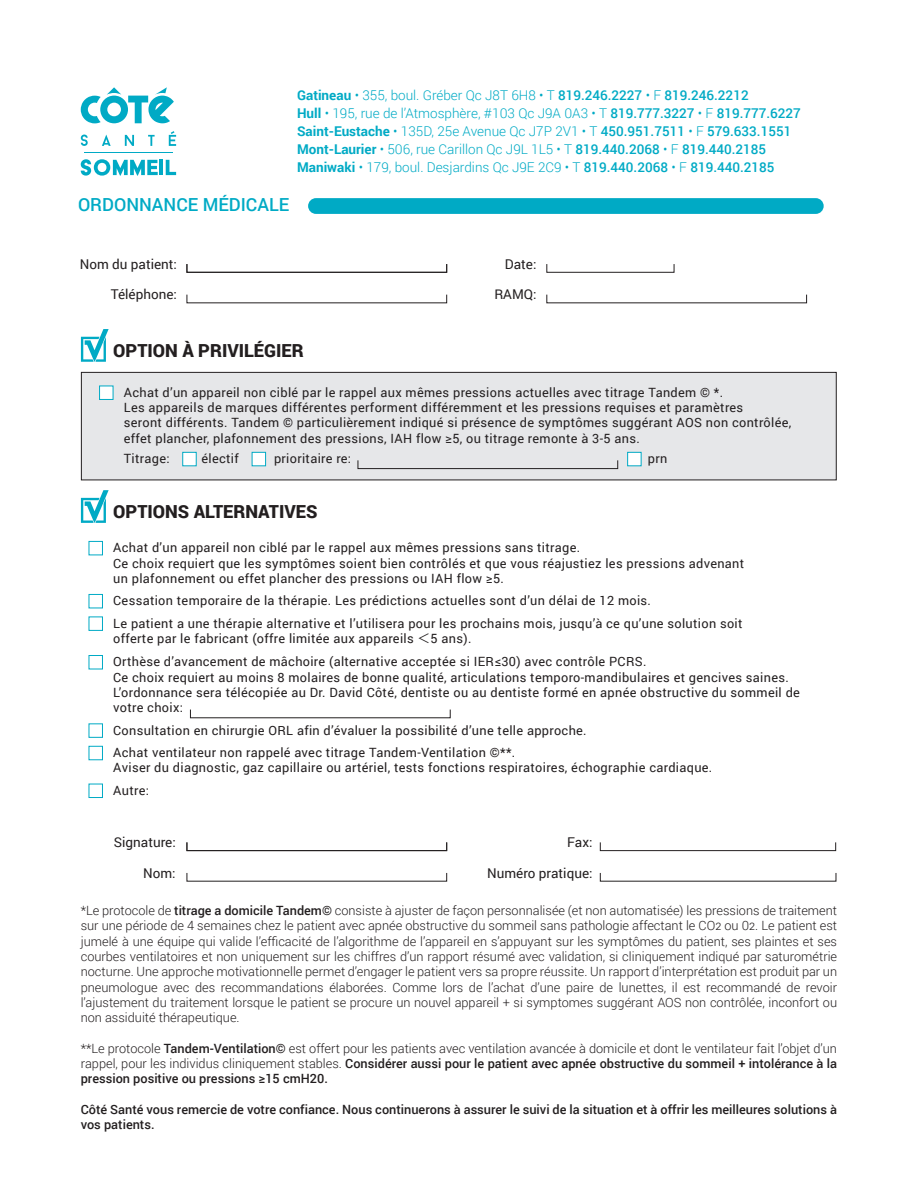
<style>
.page{position:relative;width:918px;height:1188px;background:#fff}
.page>*{position:absolute;margin:0;border:0;box-sizing:border-box;transform-origin:0 0}
.t1{font:900 18px "Roboto";color:#231f20}
.t2{font:500 18px "Roboto";color:#00aac5}
.t3{font:300 13.5px/18px "Roboto";color:#00aac5}
.t4{font:13.5px "Roboto";color:#231f20}
.t5{font:12.75px/15.3px "Roboto";letter-spacing:.025em;color:#231f20}
.t6{font:300 12.75px/15.3px "Roboto";color:#231f20;text-align:justify}
.t7{font:500 12.75px/15.3px "Roboto";color:#231f20}
.s1{font-weight:700}
.s2{font-weight:500}
.s3{font-family:"Koz Go Pr 6 N"}
</style>
<div class="page">
<div style="left:81px;top:372px;width:756px;height:108px;background:#e6e7e9;border:1px solid #231f20"></div>
<div style="left:99px;top:386px;width:14px;height:14px;background:#fff;border:1px solid #00aac5"></div>
<div style="left:89px;top:541px;width:14px;height:14px;border:1px solid #00aac5"></div>
<div style="left:89px;top:594px;width:14px;height:14px;border:1px solid #00aac5"></div>
<div style="left:89px;top:617px;width:14px;height:14px;border:1px solid #00aac5"></div>
<div style="left:89px;top:655px;width:14px;height:14px;border:1px solid #00aac5"></div>
<div style="left:89px;top:723px;width:14px;height:15px;border:1px solid #00aac5"></div>
<div style="left:89px;top:746px;width:14px;height:14px;border:1px solid #00aac5"></div>
<div style="left:89px;top:784px;width:14px;height:14px;border:1px solid #00aac5"></div>
<div style="left:182px;top:452px;width:15px;height:14px;background:#fff;border:1px solid #00aac5"></div>
<div style="left:252px;top:452px;width:14px;height:14px;background:#fff;border:1px solid #00aac5"></div>
<div style="left:627px;top:452px;width:15px;height:14px;background:#fff;border:1px solid #00aac5"></div>
<div style="left:308px;top:198px;width:516px;height:16px;background:#00aac5;border-radius:8px"></div>
<svg style="left:81px;top:87px;width:93px;height:36px"></svg>
<svg style="left:81px;top:135px;width:7px;height:11px"></svg>
<svg style="left:102px;top:135px;width:9px;height:11px"></svg>
<svg style="left:125px;top:135px;width:9px;height:11px"></svg>
<svg style="left:148px;top:135px;width:7px;height:11px"></svg>
<svg style="left:169px;top:131px;width:7px;height:15px"></svg>
<hr style="left:84px;top:152px;width:89px;height:1px;background:#00aac5">
<svg style="left:81px;top:159px;width:77px;height:17px"></svg>
<hr style="left:160px;top:160px;width:3px;height:15px;background:#00aac5">
<svg style="left:166px;top:160px;width:10px;height:15px"></svg>
<div style="left:187px;top:264px;width:260px;height:9px;border:1px solid #231f20"></div>
<div style="left:546px;top:264px;width:128px;height:9px;border:1px solid #231f20"></div>
<div style="left:187px;top:842px;width:260px;height:9px;border:1px solid #231f20"></div>
<div style="left:358px;top:460px;width:260px;height:9px;border:1px solid #231f20"></div>
<div style="left:600px;top:842px;width:236px;height:9px;border:1px solid #231f20"></div>
<svg style="left:81px;top:329px;width:28px;height:33px"></svg>
<svg style="left:81px;top:490px;width:28px;height:33px"></svg>
<h1 class="t2" style="left:78px;top:192px;width:213px">ORDONNANCE MÉDICALE</h1>
<p class="t3" style="left:297px;top:86px;width:505px"><span class="s1">Gatineau</span> • 355, boul. Gréber Qc J8T 6H8 • T <span class="s2">819.246.2227</span> • F <span class="s2">819.246.2212<br></span><span class="s1">Hull</span> • 195, rue de l’Atmosphère, #103 Qc J9A 0A3 • T <span class="s2">819.777.3227</span> • F <span class="s2">819.777.6227<br></span><span class="s1">Saint-Eustache</span> • 135D, 25e Avenue Qc J7P 2V1 • T <span class="s2">450.951.7511</span> • F <span class="s2">579.633.1551<br></span><span class="s1">Mont-Laurier</span> • 506, rue Carillon Qc J9L 1L5 • T <span class="s2">819.440.2068</span> • F <span class="s2">819.440.2185<br></span><span class="s1">Maniwaki</span> • 179, boul. Desjardins Qc J9E 2C9 • T <span class="s2">819.440.2068</span> • F <span class="s2">819.440.2185</span></p>
<p class="t4" style="left:80px;top:254px;width:99px">Nom du patient:</p>
<p class="t4" style="left:111px;top:285px;width:68px">Téléphone:</p>
<p class="t4" style="left:494px;top:285px;width:44px">RAMQ:</p>
<p class="t4" style="left:505px;top:254px;width:33px">Date:</p>
<h1 class="t1" style="left:113px;top:338px;width:192px">OPTION À PRIVILÉGIER</h1>
<p class="t5" style="left:124px;top:384px;width:669px">Achat d’un appareil non ciblé par le rappel aux mêmes pressions actuelles avec titrage Tandem © *.<br>Les appareils de marques différentes performent différemment et les pressions requises et paramètres<br>seront différents. Tandem © particulièrement indiqué si présence de symptômes suggérant AOS non contrôlée, effet plancher, plafonnement des pressions, IAH flow ≥5, ou titrage remonte à 3-5 ans.</p>
<p class="t5" style="left:124px;top:451px;width:47px">Titrage:</p>
<p class="t5" style="left:201px;top:451px;width:39px">électif</p>
<p class="t5" style="left:274px;top:451px;width:79px">prioritaire re:</p>
<p class="t5" style="left:648px;top:451px;width:21px">prn</p>
<h1 class="t1" style="left:113px;top:499px;width:206px">OPTIONS ALTERNATIVES</h1>
<p class="t5" style="left:113px;top:540px;width:633px">Achat d’un appareil non ciblé par le rappel aux mêmes pressions sans titrage.<br>Ce choix requiert que les symptômes soient bien contrôlés et que vous réajustiez les pressions advenant un plafonnement ou effet plancher des pressions ou IAH flow ≥5.</p>
<p class="t5" style="left:113px;top:589px;width:631px;line-height:22.5px">Cessation temporaire de la thérapie. Les prédictions actuelles sont d’un délai de 12 mois.<br>Le patient a une thérapie alternative et l’utilisera pour les prochains mois, jusqu’à ce qu’une solution soit</p>
<p class="t5" style="left:113px;top:626px;width:535px;line-height:23.2px">offerte par le fabricant (offre limitée aux appareils <span class="s3">＜</span>5 ans).<br>Orthèse d’avancement de mâchoire (alternative acceptée si IER≤30) avec contrôle PCRS.</p>
<p class="t5" style="left:113px;top:669px;width:688px">Ce choix requiert au moins 8 molaires de bonne qualité, articulations temporo-mandibulaires et gencives saines.<br>L’ordonnance sera télécopiée au Dr. David Côté, dentiste ou au dentiste formé en apnée obstructive du sommeil de votre choix:</p>
<p class="t5" style="left:113px;top:718px;width:475px;line-height:22.5px">Consultation en chirurgie ORL afin d’évaluer la possibilité d’une telle approche.<br>Achat ventilateur non rappelé avec titrage Tandem-Ventilation ©**.</p>
<p class="t5" style="left:113px;top:756px;width:601px;line-height:22.5px">Aviser du diagnostic, gaz capillaire ou artériel, tests fonctions respiratoires, échographie cardiaque.<br>Autre:</p>
<p class="t4" style="left:114px;top:833px;width:63px">Signature:</p>
<p class="t4" style="left:143px;top:863px;width:34px">Nom:</p>
<p class="t4" style="left:487px;top:863px;width:107px">Numéro pratique:</p>
<p class="t4" style="left:567px;top:833px;width:27px">Fax:</p>
<p class="t6" style="left:81px;top:903px;width:758px">*Le protocole de <span class="s2">titrage a domicile Tandem©</span> consiste à ajuster de façon personnalisée (et non automatisée) les pressions de traitement sur une période de 4 semaines chez le patient avec apnée obstructive du sommeil sans pathologie affectant le CO2 ou 02. Le patient est jumelé à une équipe qui valide l’efficacité de l’algorithme de l’appareil en s’appuyant sur les symptômes du patient, ses plaintes et ses courbes ventilatoires et non uniquement sur les chiffres d’un rapport résumé avec validation, si cliniquement indiqué par saturométrie nocturne. Une approche motivationnelle permet d’engager le patient vers sa propre réussite. Un rapport d’interprétation est produit par un pneumologue avec des recommandations élaborées. Comme lors de l’achat d’une paire de lunettes, il est recommandé de revoir l’ajustement du traitement lorsque le patient se procure un nouvel appareil + si symptomes suggérant AOS non contrôlée, inconfort ou non assiduité thérapeutique.</p>
<p class="t6" style="left:81px;top:1040px;width:758px">**Le protocole <span class="s2">Tandem-Ventilation©</span> est offert pour les patients avec ventilation avancée à domicile et dont le ventilateur fait l’objet d’un rappel, pour les individus cliniquement stables. <span class="s2">Considérer aussi pour le patient avec apnée obstructive du sommeil + intolérance à la pression positive ou pressions ≥15 cmH20.</span></p>
<p class="t7" style="left:81px;top:1101px;width:758px">Côté Santé vous remercie de votre confiance. Nous continuerons à assurer le suivi de la situation et à offrir les meilleures solutions à vos patients.</p>
</div>
